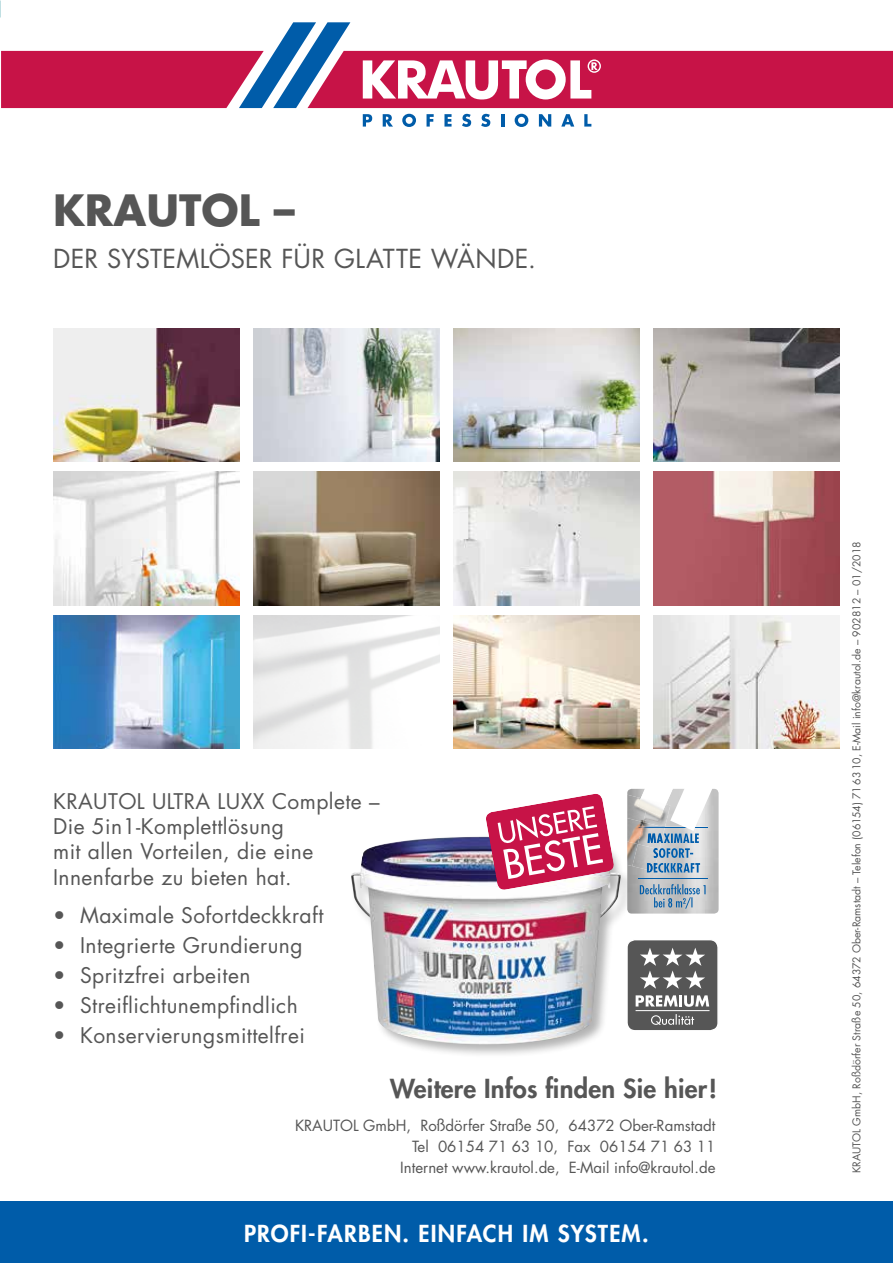
<style>
.page{position:relative;width:893px;height:1263px;background:#fff}
.page>*{position:absolute;margin:0;border:0;box-sizing:border-box;transform-origin:0 0}
.t1{font:700 42px "Futura Std";color:#565656}
.t2{font:25.5px "Futura Std";letter-spacing:.01em;color:#565656}
.t3{font:800 25.5px "Futura Std";letter-spacing:.01em;color:#565656}
.t4{font:800 22.8px "Futura Std";letter-spacing:.05em;color:#fff}
.t5{font:21px/25.2px "Futura Std";letter-spacing:.02em;color:#565656}
.t6{font:15px/21px "Futura Std";color:#565656;text-align:right}
.t7{font:10.5px "Futura Std";color:#565656}
</style>
<div class="page">
<svg style="left:1px;top:22px;width:892px;height:86px"></svg>
<svg style="left:363px;top:114px;width:9px;height:13px"></svg>
<svg style="left:383px;top:114px;width:10px;height:13px"></svg>
<svg style="left:402px;top:114px;width:14px;height:13px"></svg>
<svg style="left:427px;top:114px;width:7px;height:13px"></svg>
<svg style="left:444px;top:114px;width:8px;height:13px"></svg>
<svg style="left:462px;top:114px;width:9px;height:13px"></svg>
<svg style="left:481px;top:114px;width:9px;height:13px"></svg>
<svg style="left:501px;top:114px;width:3px;height:13px"></svg>
<svg style="left:515px;top:114px;width:13px;height:13px"></svg>
<svg style="left:539px;top:114px;width:12px;height:13px"></svg>
<svg style="left:561px;top:114px;width:13px;height:13px"></svg>
<svg style="left:584px;top:114px;width:7px;height:13px"></svg>
<div style="left:0;top:1201px;width:893px;height:62px;background:#005ca9"></div>
<img style="left:453px;top:328px;width:187px;height:133px">
<img style="left:253px;top:328px;width:187px;height:133px">
<img style="left:653px;top:328px;width:187px;height:133px">
<img style="left:53px;top:328px;width:186px;height:133px">
<img style="left:53px;top:472px;width:186px;height:133px">
<img style="left:453px;top:472px;width:187px;height:133px">
<img style="left:253px;top:472px;width:187px;height:133px">
<img style="left:653px;top:472px;width:187px;height:133px">
<img style="left:653px;top:616px;width:187px;height:133px">
<img style="left:453px;top:616px;width:187px;height:133px">
<img style="left:53px;top:616px;width:186px;height:133px">
<div style="left:349px;top:834px;width:285px;height:225px;background:#000;opacity:.3"></div>
<img style="left:351px;top:837px;width:270px;height:207px">
<svg style="left:485px;top:794px;width:130px;height:97px"></svg>
<div style="left:627px;top:940px;width:91px;height:91px;background:#565656;border-radius:8px"></div>
<div style="left:626px;top:939px;width:93px;height:92px;border:1px solid #fff;border-radius:8px"></div>
<hr style="left:636px;top:1010px;width:73px;height:1px;background:#fff">
<svg style="left:640px;top:948px;width:65px;height:41px"></svg>
<svg style="left:651px;top:1014px;width:43px;height:11px"></svg>
<svg style="left:636px;top:995px;width:73px;height:12px"></svg>
<img style="left:627px;top:789px;width:92px;height:124px">
<hr style="left:639px;top:878px;width:69px;height:1px;background:#005ca9">
<svg style="left:640px;top:884px;width:66px;height:25px;background:#9db1c1"></svg>
<img style="left:627px;top:795px;width:10px;height:23px">
<img style="left:627px;top:818px;width:10px;height:23px">
<img style="left:627px;top:841px;width:10px;height:25px">
<img style="left:632px;top:844px;width:5px;height:27px">
<svg style="left:637px;top:789px;width:79px;height:84px"></svg>
<img style="left:647px;top:833px;width:15px;height:10px">
<img style="left:637px;top:798px;width:29px;height:18px">
<h1 class="t1" style="left:53px;top:182px;width:243px">KRAUTOL –</h1>
<p class="t2" style="left:53px;top:242px;width:484px">DER SYSTEMLÖSER FÜR GLATTE WÄNDE.</p>
<p class="t5" style="left:53px;top:789px;width:328px">KRAUTOL ULTRA LUXX Complete –<br>Die 5in1-Komplettlösung<br>mit allen Vorteilen, die eine<br>Innenfarbe zu bieten hat.</p>
<p class="t5" style="left:53px;top:902px;width:272px">• Maximale Sofortdeckkraft</p>
<p class="t5" style="left:53px;top:932px;width:251px">• Integrierte Grundierung</p>
<p class="t5" style="left:53px;top:962px;width:199px">• Spritzfrei arbeiten</p>
<p class="t5" style="left:53px;top:992px;width:246px">• Streiflichtunempfindlich</p>
<p class="t5" style="left:53px;top:1022px;width:253px">• Konservierungsmittelfrei</p>
<p class="t3" style="left:390px;top:1073px;width:328px">Weitere Infos finden Sie hier!</p>
<p class="t6" style="left:295px;top:1115px;width:422px">KRAUTOL GmbH, Roßdörfer Straße 50, 64372 Ober-Ramstadt<br>Tel 06154 71 63 10, Fax 06154 71 63 11<br>Internet www.krautol.de, E-Mail info@krautol.de</p>
<p class="t4" style="left:244px;top:1219px;width:406px">PROFI-FARBEN. EINFACH IM SYSTEM.</p>
<p class="t7" style="left:850px;top:1173px;width:634px;rotate:-90deg">KRAUTOL GmbH, Roßdörfer Straße 50, 64372 Ober-Ramstadt – Telefon (06154) 71 63 10, E-Mail info@krautol.de – 902812 – 01/2018</p>
</div>
